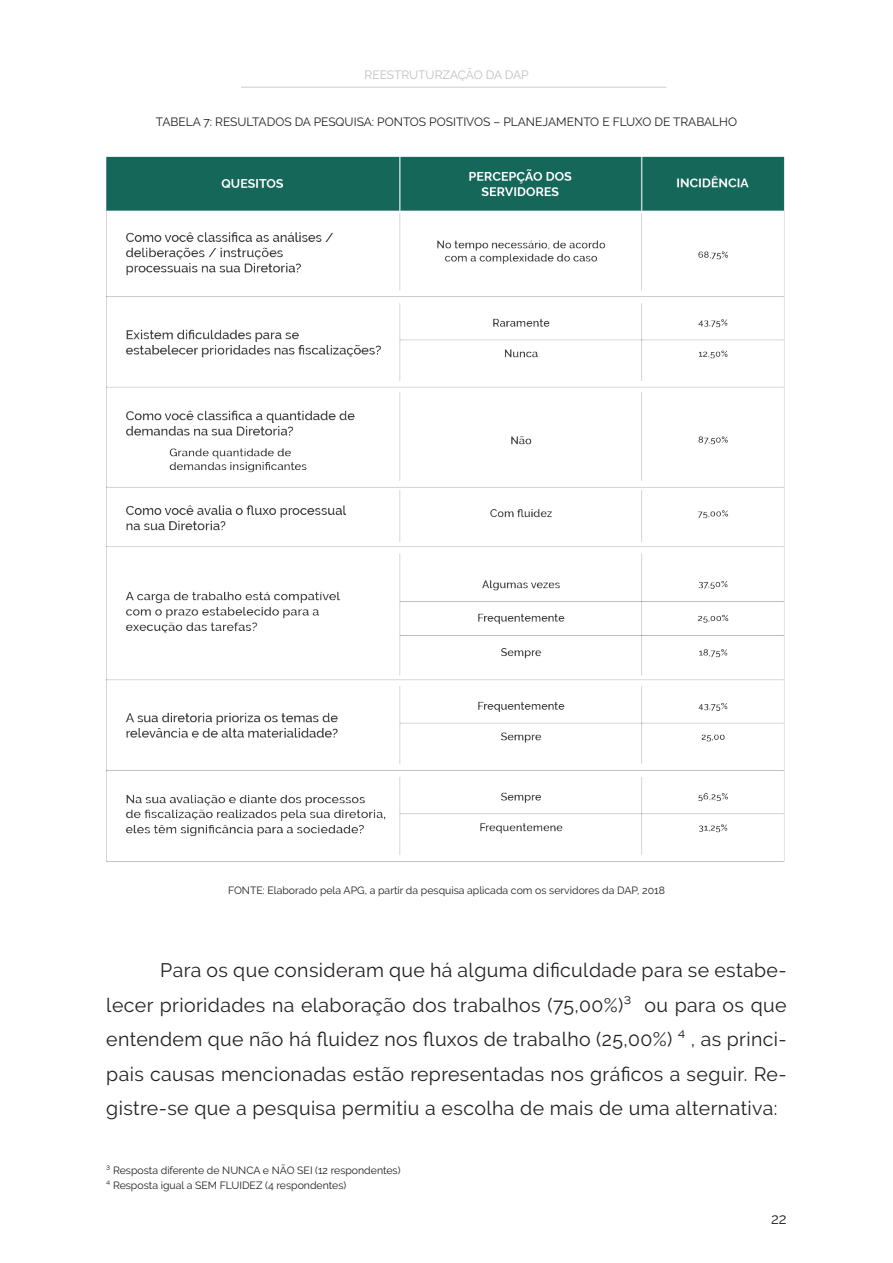
<style>
.page{position:relative;width:893px;height:1263px;background:#fff}
.page>*{position:absolute;margin:0;border:0;box-sizing:border-box;transform-origin:0 0}
.t1{font:19.5px/34.5px "Raleway";letter-spacing:.02em;color:#231f20;text-align:justify}
.t2{font:15px "Raleway";color:#231f20}
.t3{font:12px "Raleway";color:#231f20}
.t4{font:12px "Raleway";color:#c2c0c1}
.t5{font:10.5px/15px "Raleway";color:#231f20}
</style>
<div class="page">
<hr style="left:241px;top:87px;width:425px;height:1px;background:#cecbcc">
<img style="left:106px;top:156px;width:679px;height:705px">
<p class="t4" style="left:365px;top:67px;width:166px">REESTRUTURZAÇÃO DA DAP</p>
<p class="t3" style="left:156px;top:115px;width:583px">TABELA 7: RESULTADOS DA PESQUISA: PONTOS POSITIVOS – PLANEJAMENTO E FLUXO DE TRABALHO</p>
<p class="t5" style="left:228px;top:882px;width:438px">FONTE: Elaborado pela APG, a partir da pesquisa aplicada com os servidores da DAP, 2018</p>
<p class="t1" style="left:106px;top:953px;width:682px;text-indent:54px">Para os que consideram que há alguma dificuldade para se estabe&shy;lecer prioridades na elaboração dos trabalhos (75,00%)³ ou para os que entendem que não há fluidez nos fluxos de trabalho (25,00%) ⁴ , as princi&shy;pais causas mencionadas estão representadas nos gráficos a seguir. Re&shy;gistre-se que a pesquisa permitiu a escolha de mais de uma alternativa:</p>
<p class="t5" style="left:106px;top:1162px;width:296px">³ Resposta diferente de NUNCA e NÃO SEI (12 respondentes)<br>⁴ Resposta igual a SEM FLUIDEZ (4 respondentes)</p>
<p class="t2" style="left:771px;top:1210px;width:17px">22</p>
</div>
